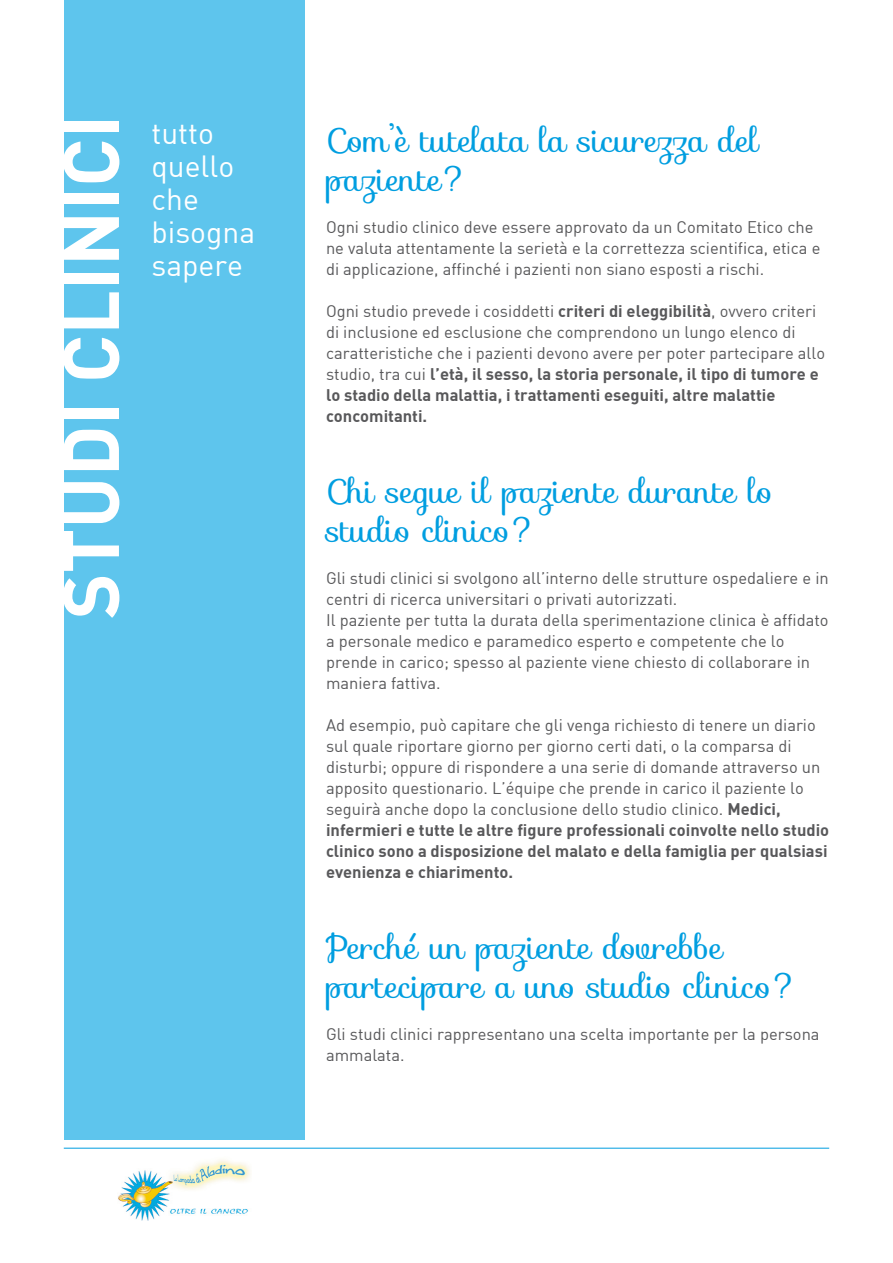
<style>
.page{position:relative;width:893px;height:1263px;background:#fff}
.page>*{position:absolute;margin:0;border:0;box-sizing:border-box;transform-origin:0 0}
.t1{font:78px "DIN Bold";color:#fff}
.t2{font:33px/39px "Sofia";color:#009ee0}
.t3{font:30px/33px "DIN";color:#fff}
.t4{font:16.5px/21px "DIN";color:#58585a}
.s1{font-family:"DIN Bold"}
</style>
<div class="page">
<img style="left:118px;top:1160px;width:132px;height:60px">
<hr style="left:64px;top:1148px;width:765px;height:1px;background:#009ee0">
<div style="left:64px;top:0;width:241px;height:1140px;background:#5ec5ed"></div>
<h1 class="t1" style="left:40px;top:619px;width:506px;rotate:-90deg">STUDI CLINICI</h1>
<h3 class="t3" style="left:151px;top:116px;width:105px">tutto quello che bisogna sapere</h3>
<p class="t2" style="left:326px;top:121px;width:434px">Com’è tutelata la sicurezza del paziente?</p>
<p class="t4" style="left:326px;top:217px;width:496px">Ogni studio clinico deve essere approvato da un Comitato Etico che ne valuta attentamente la serietà e la correttezza scientifica, etica e di applicazione, affinché i pazienti non siano esposti a rischi.</p>
<p class="t4" style="left:326px;top:301px;width:501px">Ogni studio prevede i cosiddetti <span class="s1">criteri di eleggibilità</span>, ovvero criteri di inclusione ed esclusione che comprendono un lungo elenco di caratteristiche che i pazienti devono avere per poter partecipare allo studio, tra cui <span class="s1">l’età, il sesso, la storia personale, il tipo di tumore e lo stadio della malattia, i trattamenti eseguiti, altre malattie concomitanti.</span></p>
<p class="t2" style="left:326px;top:472px;width:448px">Chi segue il paziente durante lo studio clinico?</p>
<p class="t4" style="left:326px;top:568px;width:504px">Gli studi clinici si svolgono all’interno delle strutture ospedaliere e in centri di ricerca universitari o privati autorizzati.</p>
<p class="t4" style="left:326px;top:610px;width:504px">Il paziente per tutta la durata della sperimentazione clinica è affidato a personale medico e paramedico esperto e competente che lo prende in carico; spesso al paziente viene chiesto di collaborare in maniera fattiva.</p>
<p class="t4" style="left:326px;top:715px;width:505px">Ad esempio, può capitare che gli venga richiesto di tenere un diario sul quale riportare giorno per giorno certi dati, o la comparsa di disturbi; oppure di rispondere a una serie di domande attraverso un apposito questionario. L’équipe che prende in carico il paziente lo seguirà anche dopo la conclusione dello studio clinico. <span class="s1">Medici, infermieri e tutte le altre figure professionali coinvolte nello studio clinico sono a disposizione del malato e della famiglia per qualsiasi evenienza e chiarimento.</span></p>
<p class="t2" style="left:326px;top:928px;width:474px">Perché un paziente dovrebbe partecipare a uno studio clinico?</p>
<p class="t4" style="left:326px;top:1024px;width:495px">Gli studi clinici rappresentano una scelta importante per la persona ammalata.</p>
</div>
